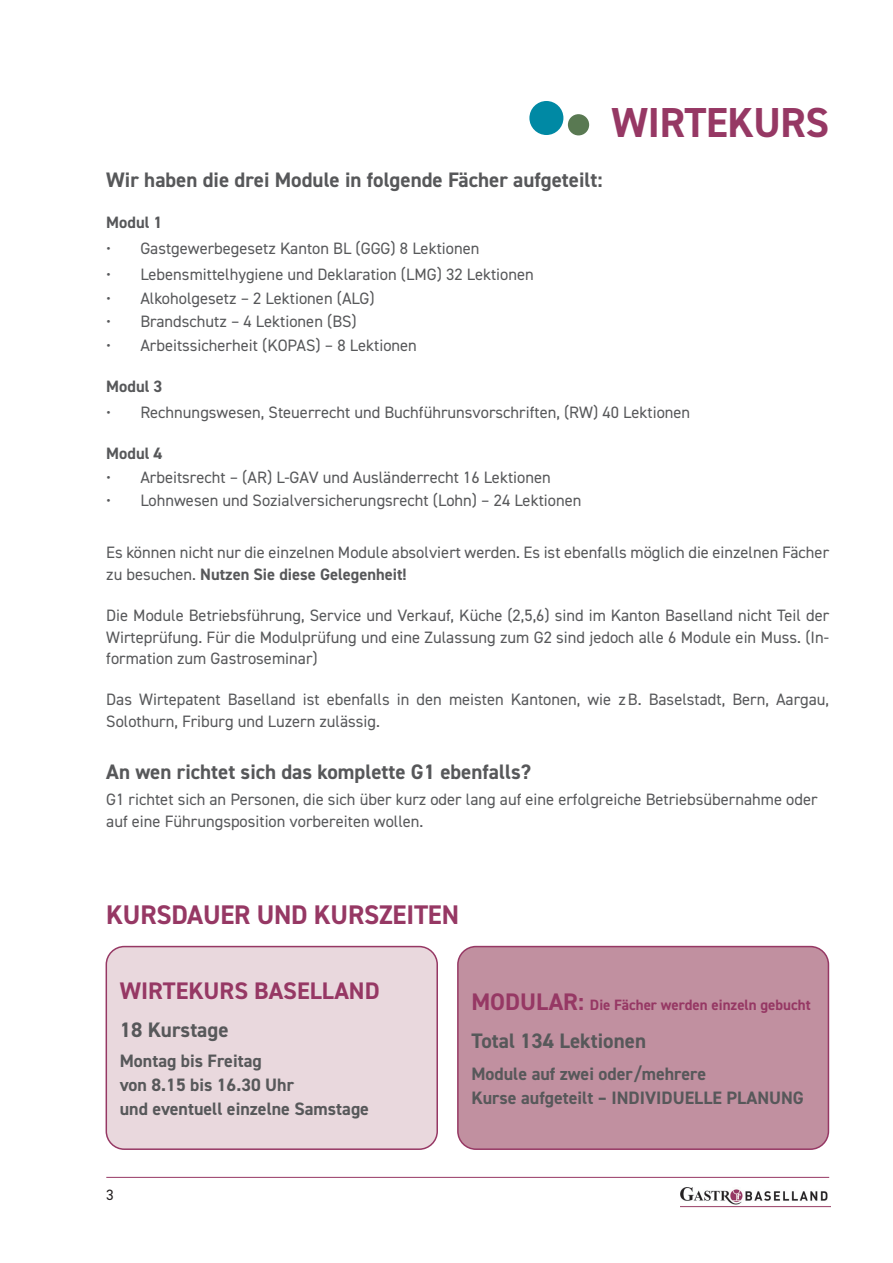
<style>
.page{position:relative;width:893px;height:1263px;background:#fff}
.page>*{position:absolute;margin:0;border:0;box-sizing:border-box;transform-origin:0 0}
.t1{font:700 42px "DIN2014";letter-spacing:-.01em;color:#963864}
.t2{font:700 27px "DIN2014";letter-spacing:-.01em;color:#963864}
.t3{font:700 24px "DIN2014";color:#963864}
.t4{font:700 21px "DIN2014";color:#57585a}
.t5{font:700 18px/24px "DIN2014";color:#57585a}
.t6{font:16.5px/21.8px "DIN2014";color:#57585a}
.t7{font:700 16.5px "DIN2014";color:#57585a}
.t8{font:700 15px "DIN2014";color:#963864}
.t9{font:15px "DIN2014";color:#231f20}
.s1{font-weight:700}
.s2{font-size:24px}
</style>
<div class="page">
<img style="left:680px;top:1187px;width:150px;height:21px">
<hr style="left:106px;top:1177px;width:723px;height:1px;background:#963864">
<div style="left:106px;top:946px;width:331px;height:203px;background:#e9d8dd;border-radius:18px"></div>
<div style="left:106px;top:946px;width:332px;height:204px;border:2px solid #963864;border-radius:18px"></div>
<div style="left:458px;top:946px;width:370px;height:203px;background:#c190a0;border-radius:18px"></div>
<div style="left:457px;top:946px;width:372px;height:204px;border:2px solid #963864;border-radius:18px"></div>
<div style="left:529px;top:101px;width:34px;height:34px;background:#0089a4;border-radius:50%"></div>
<div style="left:568px;top:114px;width:21px;height:21px;background:#597952;border-radius:50%"></div>
<h1 class="t1" style="left:612px;top:94px;width:219px">WIRTEKURS</h1>
<p class="t4" style="left:106px;top:166px;width:498px">Wir haben die drei Module in folgende Fächer aufgeteilt:</p>
<p class="t7" style="left:106px;top:211px;width:58px">Modul 1</p>
<p class="t6" style="left:106px;top:237px;width:375px">• Gastgewerbegesetz Kanton BL (GGG) 8 Lektionen</p>
<p class="t6" style="left:106px;top:263px;width:429px">• Lebensmittelhygiene und Deklaration (LMG) 32 Lektionen</p>
<p class="t6" style="left:106px;top:287px;width:270px">• Alkoholgesetz – 2 Lektionen (ALG)</p>
<p class="t6" style="left:106px;top:311px;width:252px">• Brandschutz – 4 Lektionen (BS)</p>
<p class="t6" style="left:106px;top:334px;width:312px">• Arbeitssicherheit (KOPAS) – 8 Lektionen</p>
<p class="t7" style="left:106px;top:375px;width:58px">Modul 3</p>
<p class="t6" style="left:106px;top:401px;width:585px">• Rechnungswesen, Steuerrecht und Buchführunsvorschriften, (RW) 40 Lektionen</p>
<p class="t7" style="left:106px;top:442px;width:58px">Modul 4</p>
<p class="t6" style="left:106px;top:466px;width:446px">• Arbeitsrecht – (AR) L-GAV und Ausländerrecht 16 Lektionen</p>
<p class="t6" style="left:106px;top:489px;width:477px">• Lohnwesen und Sozialversicherungsrecht (Lohn) – 24 Lektionen</p>
<p class="t6" style="left:106px;top:541px;width:724px">Es können nicht nur die einzelnen Module absolviert werden. Es ist ebenfalls möglich die einzelnen Fächer zu besuchen. <span class="s1">Nutzen Sie diese Gelegenheit!</span></p>
<p class="t6" style="left:106px;top:604px;width:724px;text-align:justify">Die Module Betriebsführung, Service und Verkauf, Küche (2,5,6) sind im Kanton Baselland nicht Teil der Wirteprüfung. Für die Modulprüfung und eine Zulassung zum G2 sind jedoch alle 6 Module ein Muss. (In&shy;formation zum Gastroseminar)</p>
<p class="t6" style="left:106px;top:688px;width:724px">Das Wirtepatent Baselland ist ebenfalls in den meisten Kantonen, wie zB. Baselstadt, Bern, Aargau,<br>Solothurn, Friburg und Luzern zulässig.</p>
<p class="t4" style="left:106px;top:757px;width:426px">An wen richtet sich das komplette G1 ebenfalls?</p>
<p class="t6" style="left:106px;top:788px;width:713px">G1 richtet sich an Personen, die sich über kurz oder lang auf eine erfolgreiche Betriebsübernahme oder auf eine Führungsposition vorbereiten wollen.</p>
<h2 class="t2" style="left:106px;top:896px;width:354px">KURSDAUER UND KURSZEITEN</h2>
<h3 class="t3" style="left:120px;top:975px;width:261px">WIRTEKURS BASELLAND</h3>
<p class="t4" style="left:120px;top:1016px;width:110px">18 Kurstage</p>
<p class="t5" style="left:120px;top:1049px;width:251px">Montag bis Freitag<br>von 8.15 bis 16.30 Uhr<br>und eventuell einzelne Samstage</p>
<p class="t8" style="left:471px;top:995px;width:341px"><span class="s2">MODULAR:</span> Die Fächer werden einzeln gebucht</p>
<p class="t4" style="left:471px;top:1027px;width:176px">Total 134 Lektionen</p>
<p class="t5" style="left:471px;top:1062px;width:334px">Module auf zwei oder/mehrere<br>Kurse aufgeteilt – INDIVIDUELLE PLANUNG</p>
<p class="t9" style="left:106px;top:1186px;width:9px">3</p>
</div>
